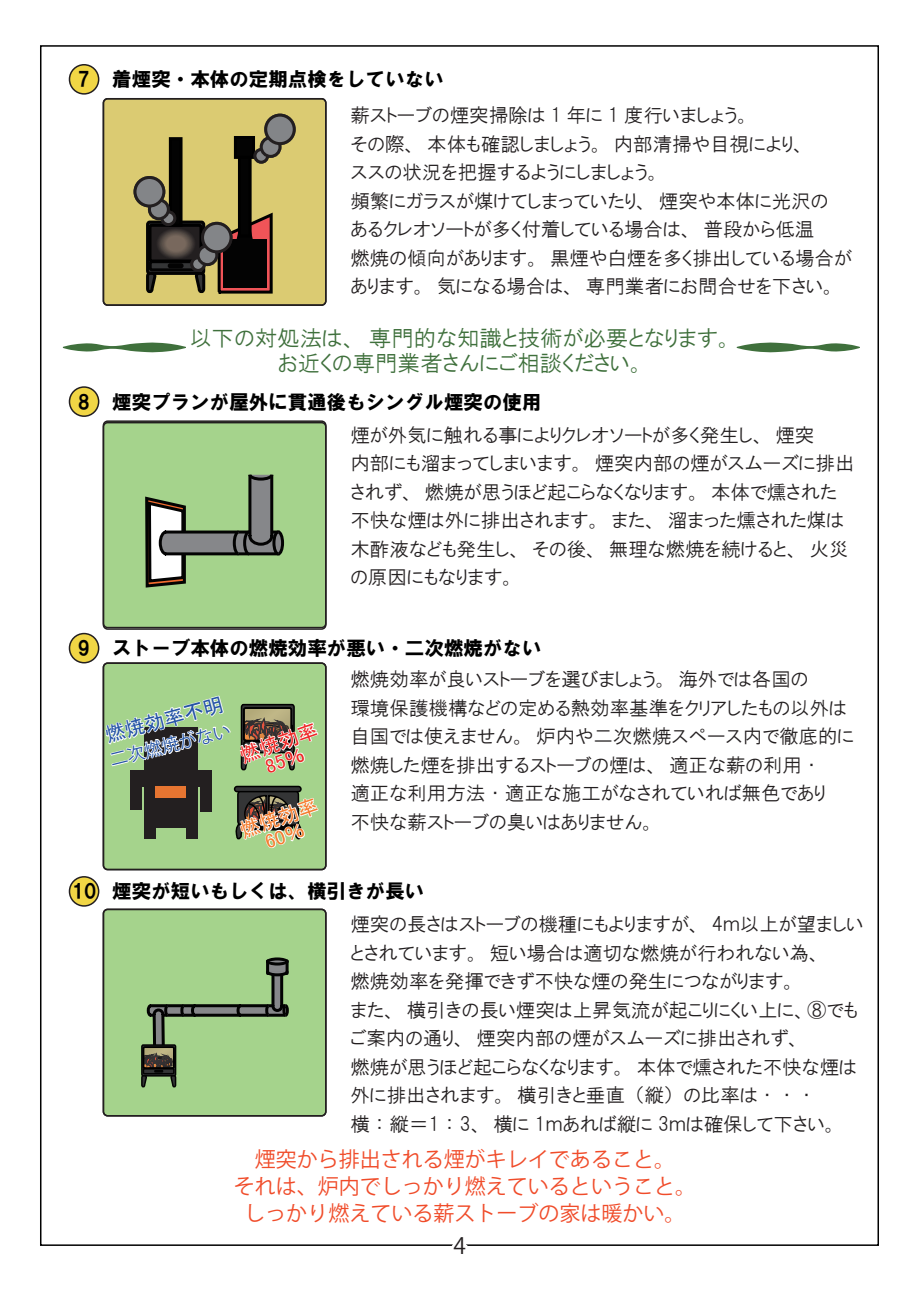
<style>
.page{position:relative;width:919px;height:1289px;background:#fff}
.page>*{position:absolute;margin:0;border:0;box-sizing:border-box;transform-origin:0 0}
.t1{font:22.5px/25.5px "HGP Gothic M";color:#3f703c;text-align:center}
.t2{font:22.5px "Koz Go Pr 6 N";color:#231f20}
.t3{font:21px/27px "Koz Go Pr 6 N";color:#f04c2a;text-align:center}
.t4{font:20.25px/18.6px "MS P Gothic";color:#f47d30;text-align:center}
.t5{font:20.25px/18.6px "MS P Gothic";color:#ee2928;text-align:center}
.t6{font:20.25px "MS P Gothic";color:#2655a5}
.t7{font:19.5px/28.5px "HGP Gothic M";color:#231f20}
.t8{font:19.5px "HGS Soei Kakugothic UB";color:#000}
.t9{font:17.7px "Koz Go Pr 6 N";color:#2655a5}
</style>
<div class="page">
<div style="left:69px;top:65px;width:30px;height:29px;background:#f1d645;border-radius:50%"></div>
<div style="left:69px;top:64px;width:30px;height:31px;border:2px solid #231f20;border-radius:50%"></div>
<div style="left:69px;top:387px;width:30px;height:29px;background:#f1d645;border-radius:50%"></div>
<div style="left:69px;top:386px;width:30px;height:31px;border:2px solid #231f20;border-radius:50%"></div>
<div style="left:69px;top:876px;width:30px;height:29px;background:#f1d645;border-radius:50%"></div>
<div style="left:69px;top:876px;width:30px;height:30px;border:2px solid #231f20;border-radius:50%"></div>
<div style="left:69px;top:633px;width:30px;height:29px;background:#f1d645;border-radius:50%"></div>
<div style="left:69px;top:633px;width:30px;height:30px;border:2px solid #231f20;border-radius:50%"></div>
<div style="left:103px;top:99px;width:223px;height:206px;background:#dbcb72;border-radius:4px"></div>
<div style="left:103px;top:421px;width:223px;height:206px;background:#a5d38c;border-radius:4px"></div>
<div style="left:103px;top:909px;width:223px;height:206px;background:#a5d38c;border-radius:4px"></div>
<div style="left:103px;top:663px;width:223px;height:206px;background:#a5d38c;border-radius:4px"></div>
<div style="left:103px;top:98px;width:223px;height:208px;border:2px solid #231f20;border-radius:4px"></div>
<div style="left:103px;top:422px;width:223px;height:207px;border:2px solid #231f20;border-radius:4px"></div>
<div style="left:103px;top:908px;width:223px;height:208px;border:2px solid #231f20;border-radius:4px"></div>
<div style="left:103px;top:662px;width:223px;height:208px;border:2px solid #231f20;border-radius:4px"></div>
<div style="left:169px;top:137px;width:13px;height:90px;background:#030303"></div>
<div style="left:238px;top:148px;width:13px;height:89px;background:#030303"></div>
<div style="left:234px;top:136px;width:21px;height:23px;background:#030303"></div>
<div style="left:135px;top:177px;width:29px;height:29px;background:#838588;border-radius:50%"></div>
<div style="left:133px;top:176px;width:32px;height:31px;border:3px solid #231f20;border-radius:50%"></div>
<svg style="left:144px;top:197px;width:129px;height:97px"></svg>
<div style="left:202px;top:223px;width:29px;height:29px;background:#838588;border-radius:50%"></div>
<div style="left:201px;top:222px;width:31px;height:31px;border:3px solid #231f20;border-radius:50%"></div>
<svg style="left:252px;top:136px;width:30px;height:28px"></svg>
<div style="left:266px;top:115px;width:28px;height:29px;background:#838588;border-radius:50%"></div>
<div style="left:264px;top:114px;width:32px;height:31px;border:3px solid #231f20;border-radius:50%"></div>
<svg style="left:145px;top:474px;width:139px;height:114px"></svg>
<svg style="left:141px;top:957px;width:148px;height:131px"></svg>
<svg style="left:143px;top:1047px;width:31px;height:20px"></svg>
<div style="left:143px;top:1046px;width:31px;height:22px;border:2px solid #000"></div>
<div style="left:241px;top:704px;width:54px;height:49px;border:2px solid #000;border-radius:2px"></div>
<div style="left:244px;top:708px;width:47px;height:32px;background:#bab181;border-radius:2px"></div>
<div style="left:243px;top:707px;width:49px;height:34px;border:2px solid #000;border-radius:2px"></div>
<div style="left:237px;top:790px;width:62px;height:35px;border:2px solid #000;border-radius:4px"></div>
<div style="left:234px;top:786px;width:67px;height:5px;background:#343536;border-radius:3px"></div>
<div style="left:234px;top:785px;width:68px;height:7px;border:2px solid #000;border-radius:3px"></div>
<svg style="left:236px;top:793px;width:83px;height:56px"></svg>
<svg style="left:239px;top:712px;width:80px;height:61px"></svg>
<div style="left:144px;top:727px;width:54px;height:54px;background:#231f20"></div>
<div style="left:144px;top:781px;width:54px;height:46px;background:#231f20"></div>
<div style="left:144px;top:822px;width:12px;height:16px;background:#231f20"></div>
<div style="left:186px;top:822px;width:12px;height:16px;background:#231f20"></div>
<div style="left:130px;top:770px;width:12px;height:39px;background:#231f20"></div>
<div style="left:200px;top:772px;width:12px;height:39px;background:#231f20"></div>
<div style="left:130px;top:770px;width:82px;height:16px;background:#231f20"></div>
<div style="left:156px;top:786px;width:30px;height:11px;background:#e67531"></div>
<svg style="left:104px;top:694px;width:127px;height:73px"></svg>
<svg style="left:63px;top:342px;width:123px;height:10px"></svg>
<svg style="left:736px;top:342px;width:123px;height:10px"></svg>
<svg style="left:447px;top:1244px;width:24px;height:2px"></svg>
<p class="t8" style="left:78px;top:70px;width:14px">7</p>
<p class="t8" style="left:78px;top:392px;width:14px">8</p>
<p class="t8" style="left:112px;top:70px;width:333px">着煙突・本体の定期点検をしていない</p>
<p class="t7" style="left:350px;top:101px;width:503px">薪ストーブの煙突掃除は 1 年に 1 度行いましょう。<br>その際、本体も確認しましょう。内部清掃や目視により、<br>ススの状況を把握するようにしましょう。<br>頻繁にガラスが煤けてしまっていたり、煙突や本体に光沢の<br>あるクレオソートが多く付着している場合は、普段から低温<br>燃焼の傾向があります。黒煙や白煙を多く排出している場合があります。気になる場合は、専門業者にお問合せを下さい。</p>
<p class="t1" style="left:189px;top:325px;width:545px">以下の対処法は、専門的な知識と技術が必要となります。お近くの専門業者さんにご相談ください。</p>
<p class="t8" style="left:112px;top:392px;width:431px">煙突プランが屋外に貫通後もシングル煙突の使用</p>
<p class="t7" style="left:350px;top:420px;width:505px">煙が外気に触れる事によりクレオソートが多く発生し、煙突<br>内部にも溜まってしまいます。煙突内部の煙がスムーズに排出されず、燃焼が思うほど起こらなくなります。本体で燻された不快な煙は外に排出されます。また、溜まった燻された煤は木酢液なども発生し、その後、無理な燃焼を続けると、火災の原因にもなります。</p>
<p class="t8" style="left:78px;top:638px;width:14px">9</p>
<p class="t8" style="left:112px;top:638px;width:431px">ストーブ本体の燃焼効率が悪い・二次燃焼がない</p>
<p class="t6" style="left:103px;top:725px;width:123px;rotate:-15deg">燃焼効率不明</p>
<p class="t5" style="left:237px;top:746px;width:83px;rotate:-19deg">燃焼効率<br>85％</p>
<p class="t9" style="left:108px;top:750px;width:125px;rotate:-14deg">二次燃焼がない</p>
<p class="t4" style="left:237px;top:822px;width:83px;rotate:-19deg">燃焼効率<br>60％</p>
<p class="t7" style="left:350px;top:665px;width:505px">燃焼効率が良いストーブを選びましょう。海外では各国の<br>環境保護機構などの定める熱効率基準をクリアしたもの以外は自国では使えません。炉内や二次燃焼スペース内で徹底的に燃焼した煙を排出するストーブの煙は、適正な薪の利用・<br>適正な利用方法・適正な施工がなされていれば無色であり<br>不快な薪ストーブの臭いはありません。</p>
<p class="t8" style="left:72px;top:881px;width:26px">10</p>
<p class="t8" style="left:112px;top:881px;width:314px">煙突が短いもしくは、横引きが長い</p>
<p class="t7" style="left:350px;top:909px;width:514px">煙突の長さはストーブの機種にもよりますが、 4ｍ以上が望ましいとされています。短い場合は適切な燃焼が行われない為、<br>燃焼効率を発揮できず不快な煙の発生につながります。<br>また、横引きの長い煙突は上昇気流が起こりにくい上に、⑧でもご案内の通り、煙突内部の煙がスムーズに排出されず、<br>燃焼が思うほど起こらなくなります。本体で燻された不快な煙は外に排出されます。横引きと垂直（縦）の比率は・・・<br>横：縦＝1 ： 3、横に 1ｍあれば縦に 3ｍは確保して下さい。</p>
<p class="t3" style="left:234px;top:1146px;width:463px">煙突から排出される煙がキレイであること。<br>それは、炉内でしっかり燃えているということ。しっかり燃えている薪ストーブの家は暖かい。</p>
<p class="t2" style="left:453px;top:1232px;width:14px">4</p>
</div>
